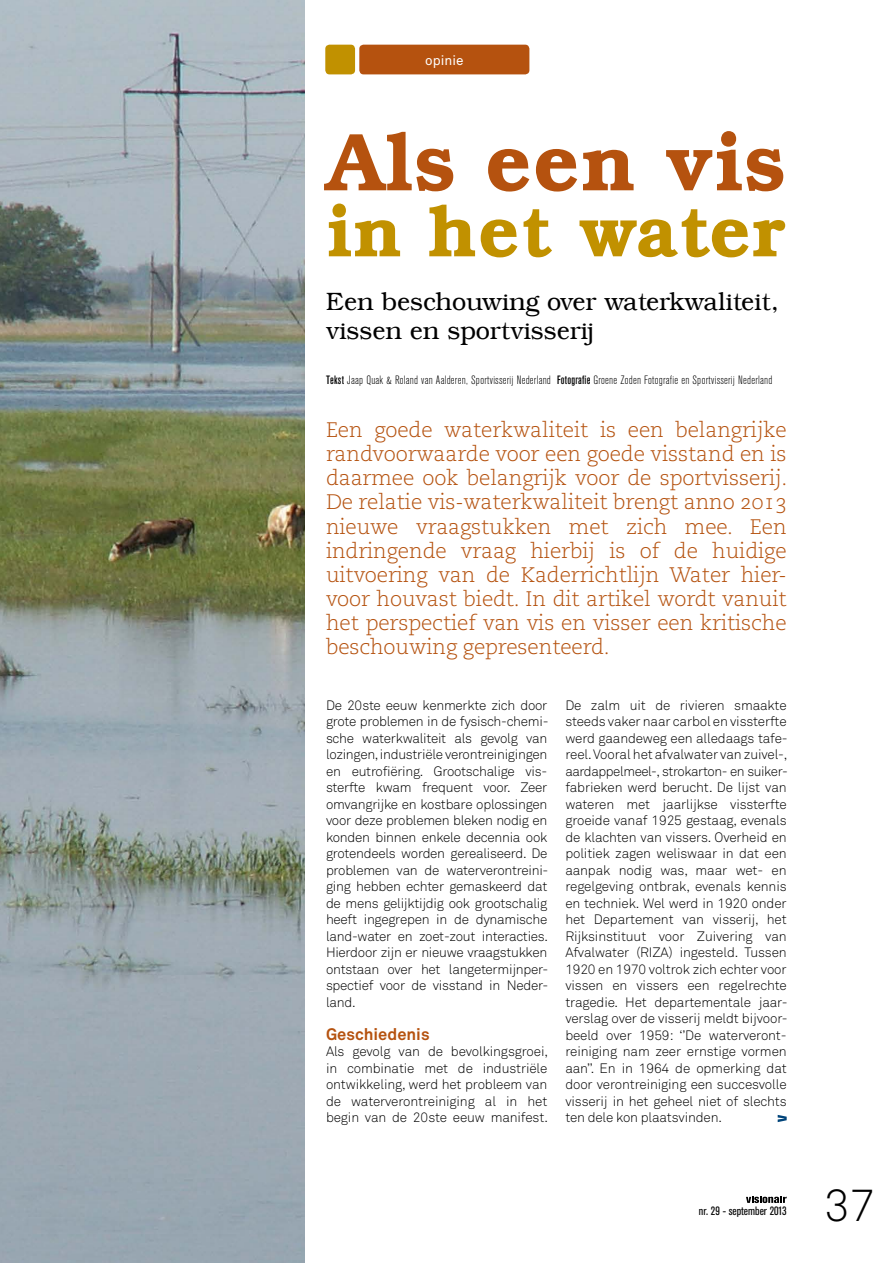
<style>
.page{position:relative;width:893px;height:1263px;background:#fff}
.page>*{position:absolute;margin:0;border:0;box-sizing:border-box;transform-origin:0 0}
.t1{font:600 82.5px "Bookman CE";color:#b5520f}
.t2{font:600 73.5px "Bookman CE";color:#c19100}
.t3{font:300 45px "Akkurat";color:#000}
.t4{font:300 25.5px/28.5px "Bookman CE";letter-spacing:-.01em;color:#000}
.t5{font:21px/24px "Caecilia Light Os F";letter-spacing:-.005em;color:#b5520f;text-align:justify}
.t6{font:700 16.5px "Akkurat";color:#b5520f}
.t7{font:300 13.5px/16.5px "Akkurat";letter-spacing:-.01em;color:#000;text-align:justify}
.t8{font:13.5px "Akkurat";color:#fff}
.t9{font:300 12px "Akzidenz Grotesk Condensed BQ";letter-spacing:.02em;color:#000}
.t10{font:12px "Akzidenz Grotesk Condensed BQ";color:#000}
.s1{font-weight:500}
</style>
<div class="page">
<svg style="left:746px;top:1197px;width:41px;height:6px"></svg>
<div style="left:359px;top:45px;width:170px;height:29px;background:#b5520f;border-radius:4px"></div>
<div style="left:325px;top:45px;width:30px;height:29px;background:#c19100;border-radius:4px"></div>
<img style="left:0;top:0;width:305px;height:1263px">
<svg style="left:778px;top:1115px;width:9px;height:7px"></svg>
<p class="t8" style="left:425px;top:52px;width:40px">opinie</p>
<h1 class="t1" style="left:326px;top:113px;width:462px">Als een vis</h1>
<h2 class="t2" style="left:326px;top:187px;width:461px">in het water</h2>
<h3 class="t4" style="left:326px;top:287px;width:455px">Een beschouwing over waterkwaliteit, vissen en sportvisserij</h3>
<p class="t9" style="left:326px;top:373px;width:448px"><span class="s1">Tekst</span> Jaap Quak &amp; Roland van Aalderen, Sportvisserij Nederland <span class="s1">Fotografie</span> Groene Zoden Fotografie en Sportvisserij Nederland</p>
<p class="t5" style="left:326px;top:419px;width:463px">Een goede waterkwaliteit is een belangrijke randvoorwaarde voor een goede visstand en is daarmee ook belangrijk voor de sportvisserij.<br>De relatie vis-waterkwaliteit brengt anno 2013 nieuwe vraagstukken met zich mee. Een indringende vraag hierbij is of de huidige uitvoering van de Kaderrichtlijn Water hier&shy;voor houvast biedt. In dit artikel wordt vanuit het perspectief van vis en visser een kritische beschouwing gepresenteerd.</p>
<p class="t7" style="left:326px;top:697px;width:224px">De 20ste eeuw kenmerkte zich door grote problemen in de fysisch-chemi&shy;sche waterkwaliteit als gevolg van lozingen, industriële verontreinigingen en eutrofiëring. Grootschalige vis&shy;sterfte kwam frequent voor. Zeer omvangrijke en kostbare oplossingen voor deze problemen bleken nodig en konden binnen enkele decennia ook grotendeels worden gerealiseerd. De problemen van de waterverontreini&shy;ging hebben echter gemaskeerd dat de mens gelijktijdig ook grootschalig heeft ingegrepen in de dynamische land-water en zoet-zout interacties.<br>Hierdoor zijn er nieuwe vraagstukken ontstaan over het langetermijnper&shy;spectief voor de visstand in Neder&shy;land.</p>
<p class="t6" style="left:326px;top:1023px;width:105px">Geschiedenis</p>
<p class="t7" style="left:326px;top:1043px;width:224px">Als gevolg van de bevolkingsgroei, in combinatie met de industriële ontwikkeling, werd het probleem van de waterverontreiniging al in het begin van de 20ste eeuw manifest.</p>
<p class="t7" style="left:565px;top:697px;width:224px;text-align:left">De zalm uit de rivieren smaakte steeds vaker naar carbol en vissterfte werd gaandeweg een alledaags tafe&shy;reel. Vooral het afvalwater van zuivel-, aardappelmeel-, strokarton- en suiker&shy;fabrieken werd berucht. De lijst van wateren met jaarlijkse vissterfte groeide vanaf 1925 gestaag, evenals de klachten van vissers. Overheid en politiek zagen weliswaar in dat een aanpak nodig was, maar wet- en regelgeving ontbrak, evenals kennis en techniek. Wel werd in 1920 onder het Departement van visserij, het Rijksinstituut voor Zuivering van Afvalwater (RIZA) ingesteld. Tussen 1920 en 1970 voltrok zich echter voor vissen en vissers een regelrechte tragedie. Het departementale jaar&shy;verslag over de visserij meldt bijvoor&shy;beeld over 1959: ‘’De waterveront&shy;reiniging nam zeer ernstige vormen aan’’. En in 1964 de opmerking dat door verontreiniging een succesvolle visserij in het geheel niet of slechts ten dele kon plaatsvinden.</p>
<p class="t10" style="left:699px;top:1204px;width:89px">nr. 29 - september 2013</p>
<h3 class="t3" style="left:825px;top:1179px;width:53px">37</h3>
</div>
